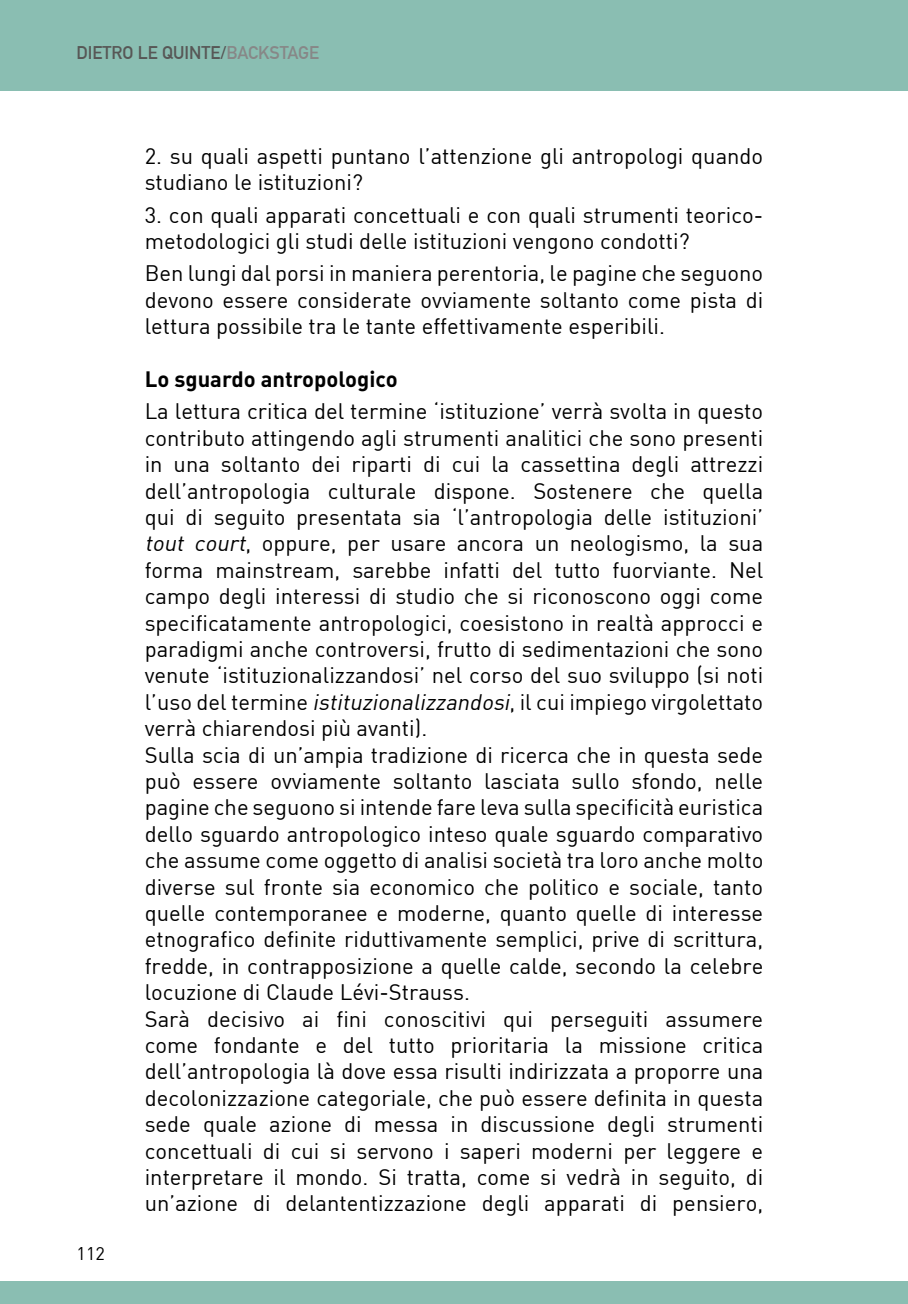
<style>
.page{position:relative;width:908px;height:1304px;background:#fff}
.page>*{position:absolute;margin:0;border:0;box-sizing:border-box;transform-origin:0 0}
.t1{font:22px/26.4px "DIN";color:#000}
.t2{font:22px "DIN Bold Alternate";color:#000}
.t3{font:700 18px "DIN Alternate";color:#575756}
.t4{font:18px "DIN";color:#000}
.s1{color:#878787}
.s2{font-style:italic}
</style>
<div class="page">
<div style="left:0;top:0;width:907px;height:90px;background:#8abeb2"></div>
<div style="left:0;top:1281px;width:907px;height:23px;background:#8abeb2"></div>
<p class="t3" style="left:77px;top:39px;width:244px">DIETRO LE QUINTE/<span class="s1">BACKSTAGE</span></p>
<p class="t4" style="left:77px;top:1242px;width:30px">112</p>
<p class="t1" style="left:145px;top:142px;width:619px">2. su quali aspetti puntano l’attenzione gli antropologi quando studiano le istituzioni?</p>
<p class="t1" style="left:145px;top:201px;width:619px">3. con quali apparati concettuali e con quali strumenti teorico&shy;metodologici gli studi delle istituzioni vengono condotti?</p>
<p class="t1" style="left:145px;top:260px;width:620px;text-align:justify">Ben lungi dal porsi in maniera perentoria, le pagine che seguono devono essere considerate ovviamente soltanto come pista di lettura possibile tra le tante effettivamente esperibili.</p>
<p class="t2" style="left:145px;top:365px;width:254px">Lo sguardo antropologico</p>
<p class="t1" style="left:145px;top:398px;width:620px">La lettura critica del termine ‘istituzione’ verrà svolta in questo contributo attingendo agli strumenti analitici che sono presenti in una soltanto dei riparti di cui la cassettina degli attrezzi dell’antropologia culturale dispone. Sostenere che quella qui di seguito presentata sia ‘l’antropologia delle istituzioni’ <span class="s2">tout court</span>, oppure, per usare ancora un neologismo, la sua forma mainstream, sarebbe infatti del tutto fuorviante. Nel campo degli interessi di studio che si riconoscono oggi come specificatamente antropologici, coesistono in realtà approcci e paradigmi anche controversi, frutto di sedimentazioni che sono venute ‘istituzionalizzandosi’ nel corso del suo sviluppo (si noti l’uso del termine <span class="s2">istituzionalizzandosi</span>, il cui impiego virgolettato verrà chiarendosi più avanti).<br>Sulla scia di un’ampia tradizione di ricerca che in questa sede può essere ovviamente soltanto lasciata sullo sfondo, nelle pagine che seguono si intende fare leva sulla specificità euristica dello sguardo antropologico inteso quale sguardo comparativo che assume come oggetto di analisi società tra loro anche molto diverse sul fronte sia economico che politico e sociale, tanto quelle contemporanee e moderne, quanto quelle di interesse etnografico definite riduttivamente semplici, prive di scrittura, fredde, in contrapposizione a quelle calde, secondo la celebre locuzione di Claude Lévi-Strauss.<br>Sarà decisivo ai fini conoscitivi qui perseguiti assumere come fondante e del tutto prioritaria la missione critica dell’antropologia là dove essa risulti indirizzata a proporre una decolonizzazione categoriale, che può essere definita in questa sede quale azione di messa in discussione degli strumenti concettuali di cui si servono i saperi moderni per leggere e interpretare il mondo. Si tratta, come si vedrà in seguito, di un’azione di delantentizzazione degli apparati di pensiero,</p>
</div>
